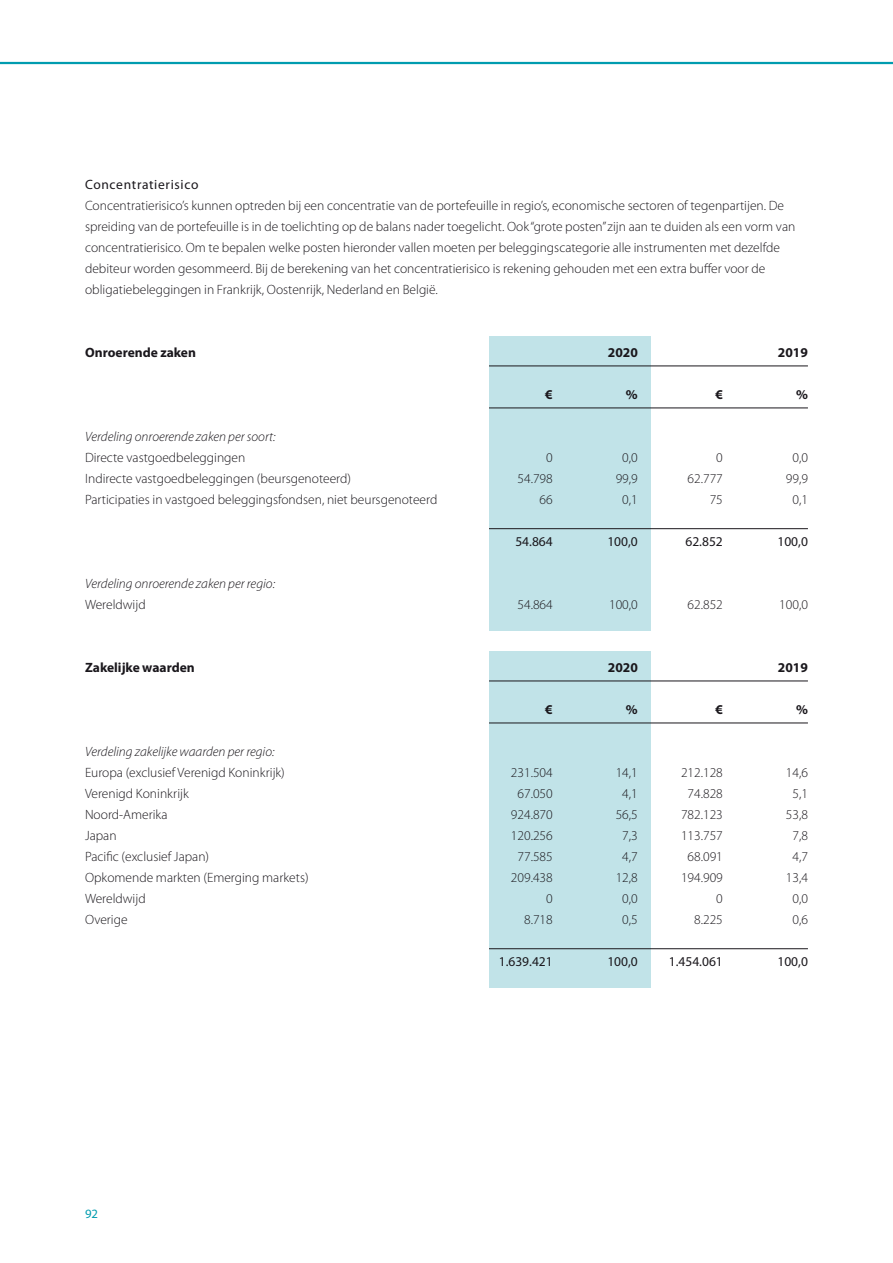
<style>
.page{position:relative;width:893px;height:1263px;background:#fff}
.page>*{position:absolute;margin:0;border:0;box-sizing:border-box;transform-origin:0 0}
.t1{font:300 13.5px/21px "Myriad Pro";color:#1a171c}
.t2{font:italic 300 13.5px "Myriad Pro";color:#1a171c}
.t3{font:700 13.5px "Myriad Pro";color:#1a171c}
.t4{font:13.5px "Myriad Pro";color:#1a171c}
.t5{font:13.5px "Myriad Pro";letter-spacing:.05em;color:#1a171c}
.t6{font:12.75px "Myriad Pro";color:#009caf}
</style>
<div class="page">
<hr style="left:0;top:62px;width:893px;height:2px;background:#009caf">
<div style="left:489px;top:651px;width:162px;height:336px;background:#c1e3e8"></div>
<div style="left:489px;top:336px;width:162px;height:294px;background:#c1e3e8"></div>
<hr style="left:489px;top:366px;width:319px;height:1px;background:#1a171c">
<hr style="left:489px;top:408px;width:319px;height:1px;background:#1a171c">
<hr style="left:489px;top:528px;width:319px;height:1px;background:#1a171c">
<hr style="left:489px;top:681px;width:319px;height:1px;background:#1a171c">
<hr style="left:489px;top:723px;width:319px;height:1px;background:#1a171c">
<hr style="left:489px;top:948px;width:319px;height:1px;background:#1a171c">
<p class="t5" style="left:85px;top:176px;width:115px">Concentratierisico</p>
<p class="t1" style="left:85px;top:195px;width:712px">Concentratierisico’s kunnen optreden bij een concentratie van de portefeuille in regio’s, economische sectoren of tegenpartijen. De spreiding van de portefeuille is in de toelichting op de balans nader toegelicht. Ook “grote posten” zijn aan te duiden als een vorm van concentratierisico. Om te bepalen welke posten hieronder vallen moeten per beleggingscategorie alle instrumenten met dezelfde debiteur worden gesommeerd. Bij de berekening van het concentratierisico is rekening gehouden met een extra buffer voor de obligatiebeleggingen in Frankrijk, Oostenrijk, Nederland en België.</p>
<p class="t3" style="left:85px;top:344px;width:112px">Onroerende zaken</p>
<p class="t3" style="left:608px;top:344px;width:31px">2020</p>
<p class="t3" style="left:778px;top:344px;width:31px">2019</p>
<p class="t3" style="left:545px;top:386px;width:9px">€</p>
<p class="t3" style="left:626px;top:386px;width:13px">%</p>
<p class="t3" style="left:715px;top:386px;width:9px">€</p>
<p class="t3" style="left:796px;top:386px;width:13px">%</p>
<p class="t2" style="left:85px;top:428px;width:192px">Verdeling onroerende zaken per soort:</p>
<p class="t1" style="left:85px;top:447px;width:162px">Directe vastgoedbeleggingen</p>
<p class="t1" style="left:546px;top:447px;width:8px">0</p>
<p class="t1" style="left:622px;top:447px;width:17px">0,0</p>
<p class="t1" style="left:716px;top:447px;width:8px">0</p>
<p class="t1" style="left:792px;top:447px;width:17px">0,0</p>
<p class="t1" style="left:85px;top:468px;width:267px">Indirecte vastgoedbeleggingen (beursgenoteerd)</p>
<p class="t1" style="left:517px;top:468px;width:37px">54.798</p>
<p class="t1" style="left:616px;top:468px;width:24px">99,9</p>
<p class="t1" style="left:688px;top:468px;width:37px">62.777</p>
<p class="t1" style="left:786px;top:468px;width:24px">99,9</p>
<p class="t1" style="left:85px;top:489px;width:354px">Participaties in vastgoed beleggingsfondsen, niet beursgenoteerd</p>
<p class="t1" style="left:540px;top:489px;width:15px">66</p>
<p class="t1" style="left:622px;top:489px;width:17px">0,1</p>
<p class="t1" style="left:710px;top:489px;width:15px">75</p>
<p class="t1" style="left:792px;top:489px;width:17px">0,1</p>
<p class="t4" style="left:515px;top:533px;width:39px">54.864</p>
<p class="t4" style="left:607px;top:533px;width:32px">100,0</p>
<p class="t4" style="left:685px;top:533px;width:39px">62.852</p>
<p class="t4" style="left:777px;top:533px;width:32px">100,0</p>
<p class="t2" style="left:85px;top:575px;width:192px">Verdeling onroerende zaken per regio:</p>
<p class="t1" style="left:85px;top:594px;width:62px">Wereldwijd</p>
<p class="t1" style="left:517px;top:594px;width:37px">54.864</p>
<p class="t1" style="left:609px;top:594px;width:30px">100,0</p>
<p class="t1" style="left:688px;top:594px;width:37px">62.852</p>
<p class="t1" style="left:779px;top:594px;width:30px">100,0</p>
<p class="t3" style="left:85px;top:659px;width:111px">Zakelijke waarden</p>
<p class="t3" style="left:608px;top:659px;width:31px">2020</p>
<p class="t3" style="left:778px;top:659px;width:31px">2019</p>
<p class="t3" style="left:545px;top:701px;width:9px">€</p>
<p class="t3" style="left:626px;top:701px;width:13px">%</p>
<p class="t3" style="left:715px;top:701px;width:9px">€</p>
<p class="t3" style="left:796px;top:701px;width:13px">%</p>
<p class="t2" style="left:85px;top:743px;width:191px">Verdeling zakelijke waarden per regio:</p>
<p class="t1" style="left:85px;top:762px;width:201px">Europa (exclusief Verenigd Koninkrijk)</p>
<p class="t1" style="left:511px;top:762px;width:43px">231.504</p>
<p class="t1" style="left:616px;top:762px;width:24px">14,1</p>
<p class="t1" style="left:681px;top:762px;width:43px">212.128</p>
<p class="t1" style="left:786px;top:762px;width:24px">14,6</p>
<p class="t1" style="left:85px;top:783px;width:105px">Verenigd Koninkrijk</p>
<p class="t1" style="left:517px;top:783px;width:37px">67.050</p>
<p class="t1" style="left:622px;top:783px;width:17px">4,1</p>
<p class="t1" style="left:688px;top:783px;width:37px">74.828</p>
<p class="t1" style="left:792px;top:783px;width:17px">5,1</p>
<p class="t1" style="left:85px;top:804px;width:84px">Noord-Amerika</p>
<p class="t1" style="left:511px;top:804px;width:43px">924.870</p>
<p class="t1" style="left:616px;top:804px;width:24px">56,5</p>
<p class="t1" style="left:681px;top:804px;width:43px">782.123</p>
<p class="t1" style="left:786px;top:804px;width:24px">53,8</p>
<p class="t1" style="left:85px;top:825px;width:33px">Japan</p>
<p class="t1" style="left:511px;top:825px;width:43px">120.256</p>
<p class="t1" style="left:622px;top:825px;width:17px">7,3</p>
<p class="t1" style="left:681px;top:825px;width:43px">113.757</p>
<p class="t1" style="left:792px;top:825px;width:17px">7,8</p>
<p class="t1" style="left:85px;top:846px;width:126px">Pacific (exclusief Japan)</p>
<p class="t1" style="left:517px;top:846px;width:37px">77.585</p>
<p class="t1" style="left:622px;top:846px;width:17px">4,7</p>
<p class="t1" style="left:688px;top:846px;width:37px">68.091</p>
<p class="t1" style="left:792px;top:846px;width:17px">4,7</p>
<p class="t1" style="left:85px;top:867px;width:225px">Opkomende markten (Emerging markets)</p>
<p class="t1" style="left:511px;top:867px;width:43px">209.438</p>
<p class="t1" style="left:616px;top:867px;width:24px">12,8</p>
<p class="t1" style="left:681px;top:867px;width:43px">194.909</p>
<p class="t1" style="left:786px;top:867px;width:24px">13,4</p>
<p class="t1" style="left:85px;top:888px;width:62px">Wereldwijd</p>
<p class="t1" style="left:546px;top:888px;width:8px">0</p>
<p class="t1" style="left:622px;top:888px;width:17px">0,0</p>
<p class="t1" style="left:716px;top:888px;width:8px">0</p>
<p class="t1" style="left:792px;top:888px;width:17px">0,0</p>
<p class="t1" style="left:85px;top:909px;width:44px">Overige</p>
<p class="t1" style="left:524px;top:909px;width:30px">8.718</p>
<p class="t1" style="left:622px;top:909px;width:17px">0,5</p>
<p class="t1" style="left:694px;top:909px;width:30px">8.225</p>
<p class="t1" style="left:792px;top:909px;width:17px">0,6</p>
<p class="t4" style="left:499px;top:953px;width:56px">1.639.421</p>
<p class="t4" style="left:607px;top:953px;width:32px">100,0</p>
<p class="t4" style="left:669px;top:953px;width:56px">1.454.061</p>
<p class="t4" style="left:777px;top:953px;width:32px">100,0</p>
<p class="t6" style="left:85px;top:1206px;width:15px">92</p>
</div>
